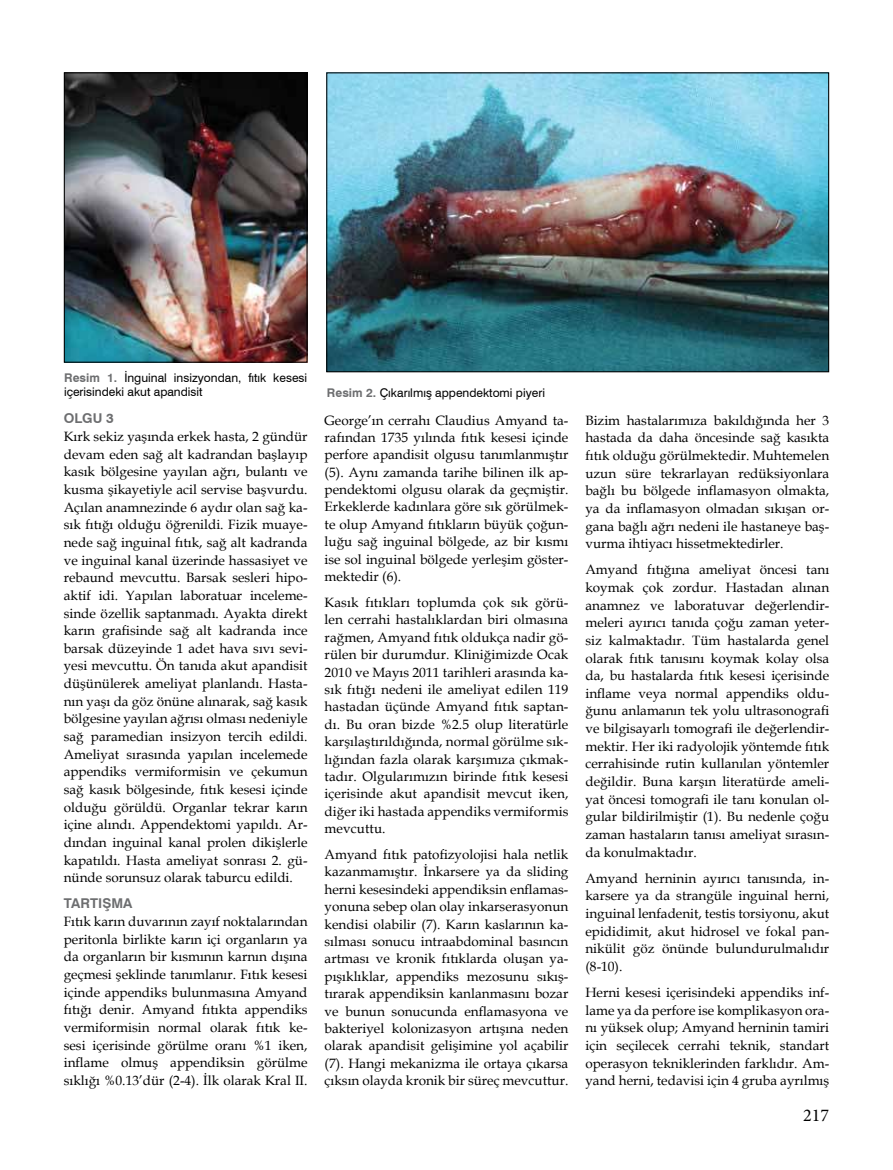
<style>
.page{position:relative;width:893px;height:1170px;background:#fff}
.page>*{position:absolute;margin:0;border:0;box-sizing:border-box;transform-origin:0 0}
.t1{font:18px "Minion Pro";color:#000}
.t2{font:13.5px/17.7px "Book Antiqua";color:#000;text-align:justify}
.t3{font:700 13.5px "Swiss 721 BT";color:#6d6e70}
.t4{font:12px/14.2px "Swiss 721 BT";color:#000}
.s1{font-weight:700;color:#6d6e70}
</style>
<div class="page">
<img style="left:66px;top:74px;width:240px;height:287px">
<div style="left:64px;top:72px;width:244px;height:291px;border:1px solid #000"></div>
<img style="left:328px;top:74px;width:499px;height:296px">
<div style="left:326px;top:72px;width:503px;height:300px;border:1px solid #000"></div>
<p class="t4" style="left:64px;top:370px;width:245px"><span class="s1">Resim 1.</span> İnguinal insizyondan, fıtık kesesi içerisindeki akut apandisit</p>
<p class="t3" style="left:64px;top:410px;width:52px">OLGU 3</p>
<p class="t2" style="left:64px;top:427px;width:245px">Kırk sekiz yaşında erkek hasta, 2 gündür devam eden sağ alt kadrandan başlayıp kasık bölgesine yayılan ağrı, bulantı ve kusma şikayetiyle acil servise başvurdu.<br>Açılan anamnezinde 6 aydır olan sağ ka&shy;sık fıtığı olduğu öğrenildi. Fizik muaye&shy;nede sağ inguinal fıtık, sağ alt kadranda ve inguinal kanal üzerinde hassasiyet ve rebaund mevcuttu. Barsak sesleri hipo&shy;aktif idi. Yapılan laboratuar inceleme&shy;sinde özellik saptanmadı. Ayakta direkt karın grafisinde sağ alt kadranda ince barsak düzeyinde 1 adet hava sıvı sevi&shy;yesi mevcuttu. Ön tanıda akut apandisit düşünülerek ameliyat planlandı. Hasta&shy;nın yaşı da göz önüne alınarak, sağ kasık bölgesine yayılan ağrısı olması nedeniyle sağ paramedian insizyon tercih edildi.<br>Ameliyat sırasında yapılan incelemede appendiks vermiformisin ve çekumun sağ kasık bölgesinde, fıtık kesesi içinde olduğu görüldü. Organlar tekrar karın içine alındı. Appendektomi yapıldı. Ar&shy;dından inguinal kanal prolen dikişlerle kapatıldı. Hasta ameliyat sonrası 2. gü&shy;nünde sorunsuz olarak taburcu edildi.</p>
<p class="t3" style="left:64px;top:895px;width:70px">TARTIŞMA</p>
<p class="t2" style="left:64px;top:912px;width:245px">Fıtık karın duvarının zayıf noktalarından peritonla birlikte karın içi organların ya da organların bir kısmının karnın dışına geçmesi şeklinde tanımlanır. Fıtık kesesi içinde appendiks bulunmasına Amyand fıtığı denir. Amyand fıtıkta appendiks vermiformisin normal olarak fıtık ke&shy;sesi içerisinde görülme oranı %1 iken, inflame olmuş appendiksin görülme sıklığı %0.13’dür (2-4). İlk olarak Kral II.</p>
<p class="t4" style="left:327px;top:385px;width:220px"><span class="s1">Resim 2.</span> Çıkarılmış appendektomi piyeri</p>
<p class="t2" style="left:325px;top:411px;width:245px">George’ın cerrahı Claudius Amyand ta&shy;rafından 1735 yılında fıtık kesesi içinde perfore apandisit olgusu tanımlanmıştır (5). Aynı zamanda tarihe bilinen ilk ap&shy;pendektomi olgusu olarak da geçmiştir.<br>Erkeklerde kadınlara göre sık görülmek&shy;te olup Amyand fıtıkların büyük çoğun&shy;luğu sağ inguinal bölgede, az bir kısmı ise sol inguinal bölgede yerleşim göster&shy;mektedir (6).</p>
<p class="t2" style="left:325px;top:593px;width:245px">Kasık fıtıkları toplumda çok sık görü&shy;len cerrahi hastalıklardan biri olmasına rağmen, Amyand fıtık oldukça nadir gö&shy;rülen bir durumdur. Kliniğimizde Ocak 2010 ve Mayıs 2011 tarihleri arasında ka&shy;sık fıtığı nedeni ile ameliyat edilen 119 hastadan üçünde Amyand fıtık saptan&shy;dı. Bu oran bizde %2.5 olup literatürle karşılaştırıldığında, normal görülme sık&shy;lığından fazla olarak karşımıza çıkmak&shy;tadır. Olgularımızın birinde fıtık kesesi içerisinde akut apandisit mevcut iken, diğer iki hastada appendiks vermiformis mevcuttu.</p>
<p class="t2" style="left:325px;top:845px;width:245px">Amyand fıtık patofizyolojisi hala netlik kazanmamıştır. İnkarsere ya da sliding herni kesesindeki appendiksin enflamas&shy;yonuna sebep olan olay inkarserasyonun kendisi olabilir (7). Karın kaslarının ka&shy;sılması sonucu intraabdominal basıncın artması ve kronik fıtıklarda oluşan ya&shy;pışıklıklar, appendiks mezosunu sıkış&shy;tırarak appendiksin kanlanmasını bozar ve bunun sonucunda enflamasyona ve bakteriyel kolonizasyon artışına neden olarak apandisit gelişimine yol açabilir (7). Hangi mekanizma ile ortaya çıkarsa çıksın olayda kronik bir süreç mevcuttur.</p>
<p class="t2" style="left:585px;top:411px;width:245px">Bizim hastalarımıza bakıldığında her 3 hastada da daha öncesinde sağ kasıkta fıtık olduğu görülmektedir. Muhtemelen uzun süre tekrarlayan redüksiyonlara bağlı bu bölgede inflamasyon olmakta, ya da inflamasyon olmadan sıkışan or&shy;gana bağlı ağrı nedeni ile hastaneye baş&shy;vurma ihtiyacı hissetmektedirler.</p>
<p class="t2" style="left:585px;top:560px;width:245px">Amyand fıtığına ameliyat öncesi tanı koymak çok zordur. Hastadan alınan anamnez ve laboratuvar değerlendir&shy;meleri ayırıcı tanıda çoğu zaman yeter&shy;siz kalmaktadır. Tüm hastalarda genel olarak fıtık tanısını koymak kolay olsa da, bu hastalarda fıtık kesesi içerisinde inflame veya normal appendiks oldu&shy;ğunu anlamanın tek yolu ultrasonografi ve bilgisayarlı tomografi ile değerlendir&shy;mektir. Her iki radyolojik yöntemde fıtık cerrahisinde rutin kullanılan yöntemler değildir. Buna karşın literatürde ameli&shy;yat öncesi tomografi ile tanı konulan ol&shy;gular bildirilmiştir (1). Bu nedenle çoğu zaman hastaların tanısı ameliyat sırasın&shy;da konulmaktadır.</p>
<p class="t2" style="left:585px;top:868px;width:245px">Amyand herninin ayırıcı tanısında, in&shy;karsere ya da strangüle inguinal herni, inguinal lenfadenit, testis torsiyonu, akut epididimit, akut hidrosel ve fokal pan&shy;nikülit göz önünde bulundurulmalıdır (8-10).</p>
<p class="t2" style="left:585px;top:983px;width:245px">Herni kesesi içerisindeki appendiks inf&shy;lame ya da perfore ise komplikasyon ora&shy;nı yüksek olup; Amyand herninin tamiri için seçilecek cerrahi teknik, standart operasyon tekniklerinden farklıdır. Am&shy;yand herni, tedavisi için 4 gruba ayrılmış</p>
<h1 class="t1" style="left:803px;top:1104px;width:27px">217</h1>
</div>
